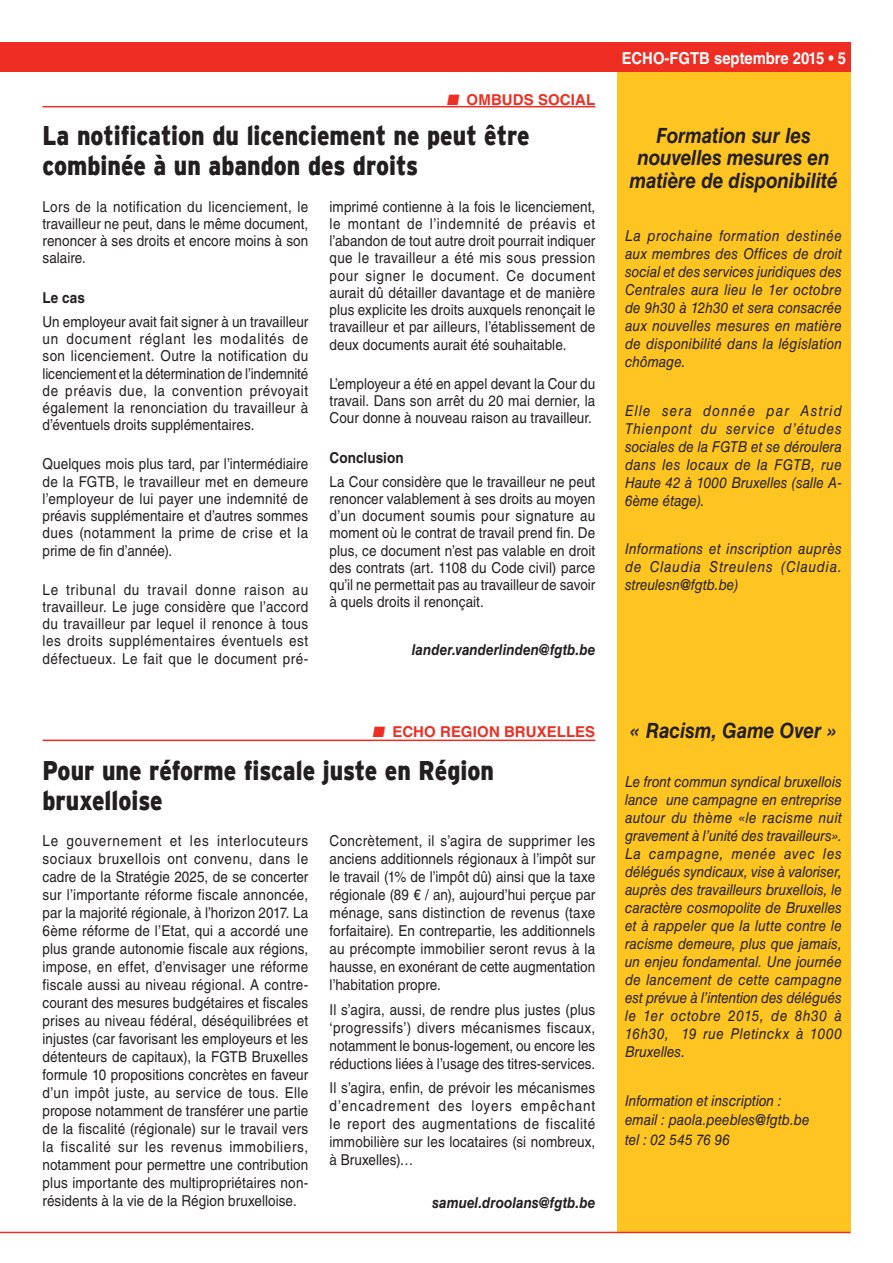
<style>
.page{position:relative;width:893px;height:1263px;background:#fff}
.page>*{position:absolute;margin:0;border:0;box-sizing:border-box;transform-origin:0 0}
.TITEL_18_20{font:900 27px/30px "Interstate";color:#231f20;scale:.85 1}
.KADERTEKST_10_12{font:italic 700 21px/22.5px "Helvetica LT Std";letter-spacing:-.005em;color:#231f20;text-align:center;scale:.9 1}
.t1{font:700 16.5px "Helvetica LT Std";color:#fff;scale:.9 1}
.BODY_ECHO_10_12{font:15px/17.2px "Helvetica LT Std";letter-spacing:.005em;color:#231f20;text-align:justify;scale:.9 1}
.KADERTEKST_10_12-2{font:italic 15px/18px "Helvetica LT Std";letter-spacing:.015em;color:#231f20;text-align:justify;scale:.9 1}
.BODY_ECHO_10_12-2{font:italic 700 15px "Helvetica LT Std";letter-spacing:.005em;color:#231f20;scale:.9 1}
.t2{font:700 15px "Helvetica LT Std";letter-spacing:.005em;color:#ee2e22}
.BODY_ECHO_10_12-3{font:700 15px "Helvetica LT Std";letter-spacing:.005em;color:#231f20;scale:.9 1}
</style>
<div class="page">
<div style="left:0;top:43px;width:850px;height:29px;background:#ee2e22"></div>
<div style="left:617px;top:72px;width:233px;height:1161px;background:#fec422"></div>
<hr style="left:0;top:1232px;width:850px;height:1px;background:#ee2e22">
<hr style="left:43px;top:106px;width:552px;height:1px;background:#ee2e22">
<hr style="left:43px;top:739px;width:552px;height:2px;background:#ee2e22">
<p class="t2" style="left:447px;top:90px;width:150px">■ OMBUDS SOCIAL</p>
<p class="TITEL_18_20" style="left:43px;top:120px;width:574px">La notification du licenciement ne peut être combinée à un abandon des droits</p>
<p class="BODY_ECHO_10_12" style="left:43px;top:198px;width:297px">Lors de la notification du licenciement, le travailleur ne peut, dans le même document, renoncer à ses droits et encore moins à son salaire.</p>
<p class="BODY_ECHO_10_12-3" style="left:43px;top:289px;width:49px">Le cas</p>
<p class="BODY_ECHO_10_12" style="left:43px;top:313px;width:297px">Un employeur avait fait signer à un travailleur un document réglant les modalités de son licenciement. Outre la notification du licenciement et la détermination de l’indemnité de préavis due, la convention prévoyait également la renonciation du travailleur à d’éventuels droits supplémentaires.</p>
<p class="BODY_ECHO_10_12" style="left:43px;top:455px;width:297px">Quelques mois plus tard, par l’intermédiaire de la FGTB, le travailleur met en demeure l’employeur de lui payer une indemnité de préavis supplémentaire et d’autres sommes dues (notamment la prime de crise et la prime de fin d’année).</p>
<p class="BODY_ECHO_10_12" style="left:43px;top:581px;width:297px">Le tribunal du travail donne raison au travailleur. Le juge considère que l’accord du travailleur par lequel il renonce à tous les droits supplémentaires éventuels est défectueux. Le fait que le document pré-</p>
<p class="BODY_ECHO_10_12" style="left:330px;top:198px;width:297px">imprimé contienne à la fois le licenciement, le montant de l’indemnité de préavis et l’abandon de tout autre droit pourrait indiquer que le travailleur a été mis sous pression pour signer le document. Ce document aurait dû détailler davantage et de manière plus explicite les droits auxquels renonçait le travailleur et par ailleurs, l’établissement de deux documents aurait été souhaitable.</p>
<p class="BODY_ECHO_10_12" style="left:330px;top:375px;width:297px">L’employeur a été en appel devant la Cour du travail. Dans son arrêt du 20 mai dernier, la Cour donne à nouveau raison au travailleur.</p>
<p class="BODY_ECHO_10_12-3" style="left:330px;top:449px;width:84px">Conclusion</p>
<p class="BODY_ECHO_10_12" style="left:330px;top:473px;width:297px">La Cour considère que le travailleur ne peut renoncer valablement à ses droits au moyen d’un document soumis pour signature au moment où le contrat de travail prend fin. De plus, ce document n’est pas valable en droit des contrats (art. 1108 du Code civil) parce qu’il ne permettait pas au travailleur de savoir à quels droits il renonçait.</p>
<p class="BODY_ECHO_10_12-2" style="left:412px;top:640px;width:205px">lander.vanderlinden@fgtb.be</p>
<p class="t2" style="left:373px;top:723px;width:224px">■ ECHO REGION BRUXELLES</p>
<p class="TITEL_18_20" style="left:43px;top:755px;width:533px">Pour une réforme fiscale juste en Région bruxelloise</p>
<p class="BODY_ECHO_10_12" style="left:43px;top:832px;width:297px;line-height:18px">Le gouvernement et les interlocuteurs sociaux bruxellois ont convenu, dans le cadre de la Stratégie 2025, de se concerter sur l’importante réforme fiscale annoncée, par la majorité régionale, à l’horizon 2017. La 6ème réforme de l’Etat, qui a accordé une plus grande autonomie fiscale aux régions, impose, en effet, d’envisager une réforme fiscale aussi au niveau régional. A contre&shy;courant des mesures budgétaires et fiscales prises au niveau fédéral, déséquilibrées et injustes (car favorisant les employeurs et les détenteurs de capitaux), la FGTB Bruxelles formule 10 propositions concrètes en faveur d’un impôt juste, au service de tous. Elle propose notamment de transférer une partie de la fiscalité (régionale) sur le travail vers la fiscalité sur les revenus immobiliers, notamment pour permettre une contribution plus importante des multipropriétaires non&shy;résidents à la vie de la Région bruxelloise.</p>
<p class="BODY_ECHO_10_12" style="left:330px;top:832px;width:297px;line-height:18px">Concrètement, il s’agira de supprimer les anciens additionnels régionaux à l’impôt sur le travail (1% de l’impôt dû) ainsi que la taxe régionale (89 € / an), aujourd’hui perçue par ménage, sans distinction de revenus (taxe forfaitaire). En contrepartie, les additionnels au précompte immobilier seront revus à la hausse, en exonérant de cette augmentation l’habitation propre.</p>
<p class="BODY_ECHO_10_12" style="left:330px;top:1000px;width:297px;line-height:18px">Il s’agira, aussi, de rendre plus justes (plus ‘progressifs’) divers mécanismes fiscaux, notamment le bonus-logement, ou encore les réductions liées à l’usage des titres-services.</p>
<p class="BODY_ECHO_10_12" style="left:330px;top:1079px;width:297px;line-height:18px">Il s’agira, enfin, de prévoir les mécanismes d’encadrement des loyers empêchant le report des augmentations de fiscalité immobilière sur les locataires (si nombreux, à Bruxelles)…</p>
<p class="BODY_ECHO_10_12-2" style="left:432px;top:1193px;width:183px">samuel.droolans@fgtb.be</p>
<p class="t1" style="left:622px;top:48px;width:251px">ECHO-FGTB septembre 2015 • 5</p>
<p class="KADERTEKST_10_12" style="left:629px;top:124px;width:233px">Formation sur les nouvelles mesures en matière de disponibilité</p>
<p class="KADERTEKST_10_12-2" style="left:625px;top:227px;width:242px">La prochaine formation destinée aux membres des Offices de droit social et des services juridiques des Centrales aura lieu le 1er octobre de 9h30 à 12h30 et sera consacrée aux nouvelles mesures en matière de disponibilité dans la législation chômage.</p>
<p class="KADERTEKST_10_12-2" style="left:625px;top:401px;width:242px">Elle sera donnée par Astrid Thienpont du service d’études sociales de la FGTB et se déroulera dans les locaux de la FGTB, rue Haute 42 à 1000 Bruxelles (salle A-6ème étage).</p>
<p class="KADERTEKST_10_12-2" style="left:625px;top:540px;width:242px">Informations et inscription auprès de Claudia Streulens (Claudia. streulesn@fgtb.be)</p>
<p class="KADERTEKST_10_12" style="left:630px;top:719px;width:232px">« Racism, Game Over »</p>
<p class="KADERTEKST_10_12-2" style="left:625px;top:772px;width:242px">Le front commun syndical bruxellois lance une campagne en entreprise autour du thème «le racisme nuit gravement à l’unité des travailleurs».<br>La campagne, menée avec les délégués syndicaux, vise à valoriser, auprès des travailleurs bruxellois, le caractère cosmopolite de Bruxelles et à rappeler que la lutte contre le racisme demeure, plus que jamais, un enjeu fondamental. Une journée de lancement de cette campagne est prévue à l’intention des délégués le 1er octobre 2015, de 8h30 à 16h30, 19 rue Pletinckx à 1000<br>Bruxelles.</p>
<p class="KADERTEKST_10_12-2" style="left:625px;top:1091px;width:175px">Information et inscription :</p>
<p class="KADERTEKST_10_12-2" style="left:625px;top:1111px;width:207px">email : paola.peebles@fgtb.be</p>
<p class="KADERTEKST_10_12-2" style="left:625px;top:1131px;width:118px">tel : 02 545 76 96</p>
</div>
